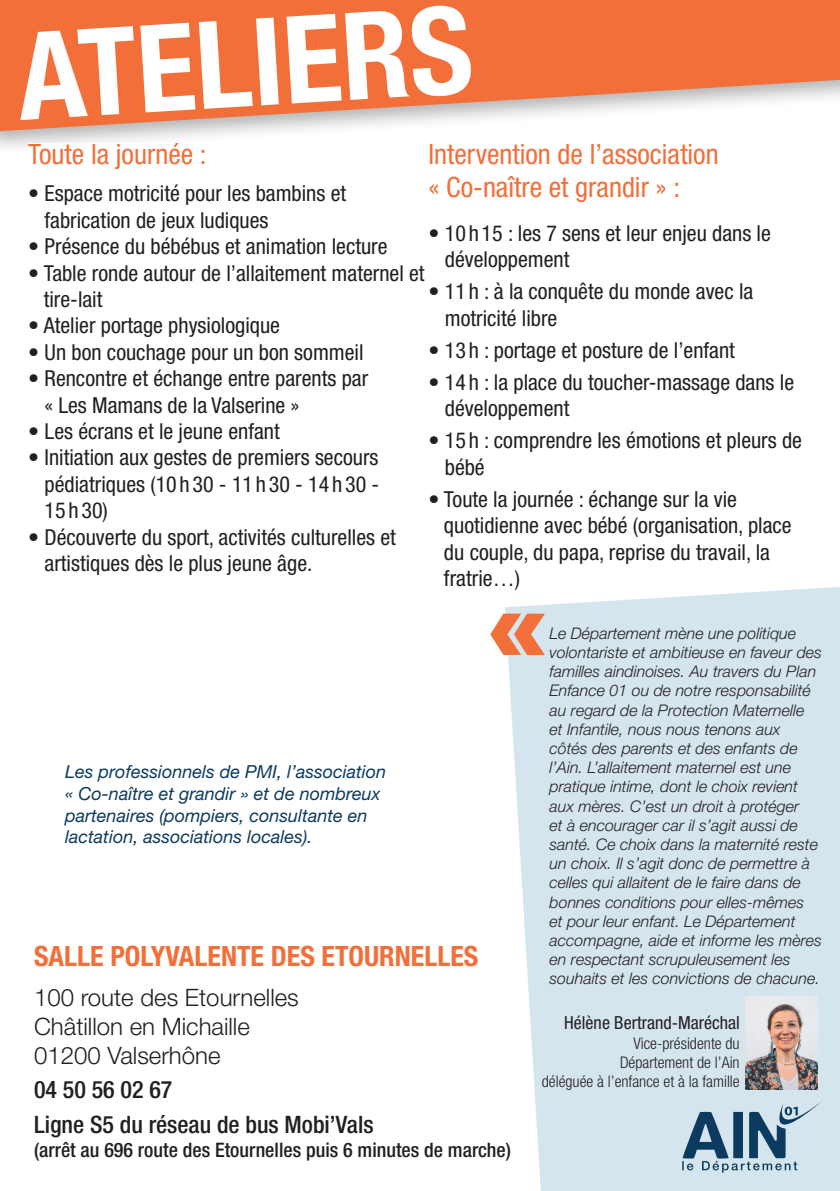
<style>
.page{position:relative;width:840px;height:1191px;background:#fff}
.page>*{position:absolute;margin:0;border:0;box-sizing:border-box;transform-origin:0 0}
.t1{font:700 condensed 121.6px "Helvetica Neue LT Pro";color:#fff}
.t2{font:condensed 28px/33.6px "Helvetica Neue LT Pro";color:#f26f39}
.t3{font:700 condensed 28px "Helvetica Neue LT Pro";color:#f26f39}
.t4{font:300 24px "Helvetica Neue LT Pro";color:#231f20}
.t5{font:500 condensed 24px "Helvetica Neue LT Pro";color:#231f20}
.t6{font:condensed 22px/26.4px "Helvetica Neue LT Pro";color:#231f20}
.t7{font:500 condensed 20px "Helvetica Neue LT Pro";color:#231f20}
.t8{font:italic 18px/21.6px "Helvetica Neue LT Pro";color:#0d3b5f}
.t9{font:condensed 18px "Helvetica Neue LT Pro";color:#231f20}
.t10{font:italic 300 16px/19.2px "Helvetica Neue LT Pro";color:#231f20}
.t11{font:300 condensed 16px/19.2px "Helvetica Neue LT Pro";color:#231f20;text-align:right}
</style>
<div class="page">
<svg style="left:505px;top:587px;width:334px;height:604px;background:#d8e6ef"></svg>
<div style="left:0;top:0;width:839px;height:156px;background:#231f20;opacity:.35"></div>
<svg style="left:0;top:0;width:839px;height:131px;background:#f0865b"></svg>
<svg style="left:682px;top:1100px;width:140px;height:72px;background:#99b2c3"></svg>
<div style="left:28px;top:144px;width:400px;height:427px;background:#fff"></div>
<svg style="left:490px;top:613px;width:54px;height:42px;background:#ec9d7d"></svg>
<img style="left:745px;top:996px;width:71px;height:93px">
<p class="t1" style="left:12px;top:6px;width:457px;rotate:-4deg">ATELIERS</p>
<p class="t2" style="left:28px;top:137px;width:180px">Toute la journée :</p>
<p class="t6" style="left:45px;top:180px;width:303px;text-indent:-16px">• Espace motricité pour les bambins et fabrication de jeux ludiques</p>
<p class="t6" style="left:28px;top:233px;width:360px">• Présence du bébébus et animation lecture</p>
<p class="t6" style="left:44px;top:259px;width:382px;text-indent:-15px">• Table ronde autour de l’allaitement maternel et tire-lait</p>
<p class="t6" style="left:28px;top:312px;width:253px">• Atelier portage physiologique</p>
<p class="t6" style="left:28px;top:338px;width:336px">• Un bon couchage pour un bon sommeil</p>
<p class="t6" style="left:45px;top:365px;width:325px;text-indent:-16px">• Rencontre et échange entre parents par « Les Mamans de la Valserine »</p>
<p class="t6" style="left:28px;top:418px;width:253px">• Les écrans et le jeune enfant</p>
<p class="t6" style="left:45px;top:444px;width:336px;text-align:justify;text-indent:-16px">• Initiation aux gestes de premiers secours pédiatriques (10 h 30 - 11 h 30 - 14 h 30 - 15 h 30)</p>
<p class="t6" style="left:45px;top:523px;width:352px;text-indent:-16px">• Découverte du sport, activités culturelles et artistiques dès le plus jeune âge.</p>
<p class="t2" style="left:428px;top:137px;width:291px">Intervention de l’association « Co-naître et grandir » :</p>
<p class="t6" style="left:444px;top:219px;width:327px;text-indent:-16px">• 10 h 15 : les 7 sens et leur enjeu dans le développement</p>
<p class="t6" style="left:444px;top:278px;width:310px;text-indent:-16px">• 11 h : à la conquête du monde avec la motricité libre</p>
<p class="t6" style="left:428px;top:336px;width:308px">• 13 h : portage et posture de l’enfant</p>
<p class="t6" style="left:444px;top:368px;width:350px;text-indent:-16px">• 14 h : la place du toucher-massage dans le développement</p>
<p class="t6" style="left:444px;top:427px;width:358px;text-indent:-16px">• 15 h : comprendre les émotions et pleurs de bébé</p>
<p class="t6" style="left:443px;top:485px;width:349px;text-indent:-15px">• Toute la journée : échange sur la vie quotidienne avec bébé (organisation, place du couple, du papa, reprise du travail, la fratrie…)</p>
<p class="t8" style="left:65px;top:761px;width:322px">Les professionnels de PMI, l’association « Co-naître et grandir » et de nombreux partenaires (pompiers, consultante en lactation, associations locales).</p>
<p class="t3" style="left:34px;top:939px;width:445px">SALLE POLYVALENTE DES ETOURNELLES</p>
<p class="t4" style="left:34px;top:983px;width:266px">100 route des Etournelles</p>
<p class="t4" style="left:34px;top:1012px;width:217px">Châtillon en Michaille</p>
<p class="t4" style="left:34px;top:1040px;width:188px">01200 Valserhône</p>
<p class="t5" style="left:34px;top:1075px;width:140px">04 50 56 02 67</p>
<p class="t5" style="left:34px;top:1110px;width:341px">Ligne S5 du réseau de bus Mobi’Vals</p>
<p class="t7" style="left:34px;top:1138px;width:478px">(arrêt au 696 route des Etournelles puis 6 minutes de marche)</p>
<p class="t10" style="left:549px;top:623px;width:274px">Le Département mène une politique volontariste et ambitieuse en faveur des familles aindinoises. Au travers du Plan Enfance 01 ou de notre responsabilité au regard de la Protection Maternelle<br>et Infantile, nous nous tenons aux côtés des parents et des enfants de l’Ain. L’allaitement maternel est une pratique intime, dont le choix revient aux mères. C’est un droit à protéger<br>et à encourager car il s’agit aussi de santé. Ce choix dans la maternité reste un choix. Il s’agit donc de permettre à celles qui allaitent de le faire dans de bonnes conditions pour elles-mêmes<br>et pour leur enfant. Le Département accompagne, aide et informe les mères en respectant scrupuleusement les souhaits et les convictions de chacune.</p>
<p class="t9" style="left:564px;top:1012px;width:177px">Hélène Bertrand-Maréchal</p>
<p class="t11" style="left:541px;top:1033px;width:199px">Vice-présidente du<br>Département de l’Ain<br>déléguée à l’enfance et à la famille</p>
</div>
